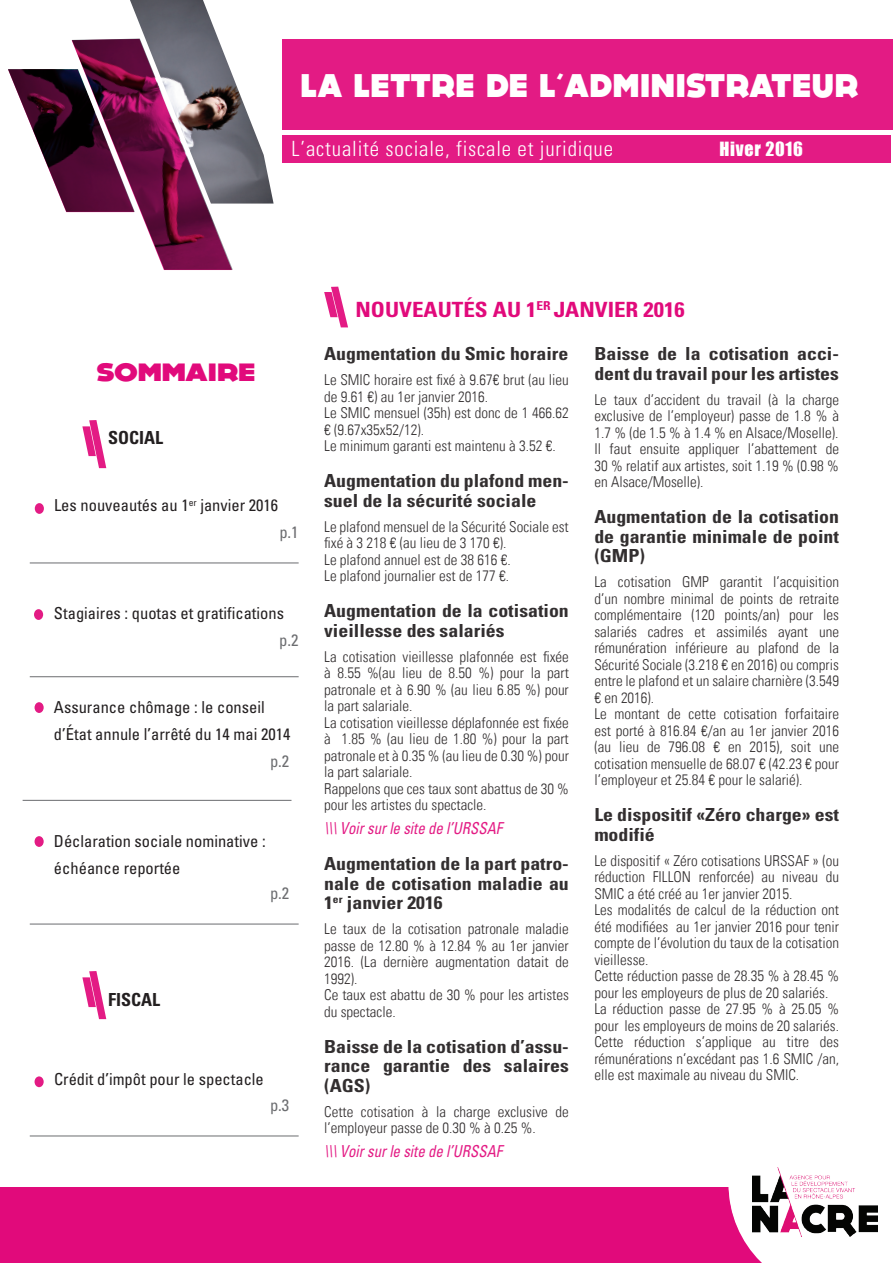
<style>
.page{position:relative;width:893px;height:1263px;background:#fff}
.page>*{position:absolute;margin:0;border:0;box-sizing:border-box;transform-origin:0 0}
.t1{font:800 33px "DOCK11";letter-spacing:.02em;color:#fff}
.t2{font:800 25.2px "DOCK11";color:#e10a7b;scale:1.19 1}
.t3{font:300 condensed 21px "Univers";letter-spacing:.04em;color:#fff}
.t4{font:700 condensed 21px "Univers";color:#e10a7b;scale:1.1 1}
.t5{font:700 condensed 18px/19.5px "Univers";color:#231f20;scale:1.1 1}
.t6{font:700 condensed 18px "Univers";color:#231f20}
.t7{font:18px "Impact";letter-spacing:.04em;color:#fff}
.t8{font:condensed 16.5px/27px "Univers";color:#231f20}
.t9{font:italic condensed 16.5px "Univers";color:#e10a7b;scale:.9 1}
.t10{font:condensed 16.5px "Univers";color:#6c6d70}
.t11{font:300 condensed 15px/16.5px "Univers LT Std";color:#231f20}
</style>
<div class="page">
<div style="left:0;top:1188px;width:893px;height:75px;background:#e10a7b"></div>
<div style="left:283px;top:39px;width:610px;height:91px;background:#e31b84"></div>
<div style="left:283px;top:135px;width:608px;height:28px;background:#e31b84"></div>
<img style="left:124px;top:0;width:150px;height:270px">
<svg style="left:8px;top:39px;width:224px;height:231px"></svg>
<svg style="left:729px;top:1188px;width:164px;height:75px;background:#fadfed"></svg>
<img style="left:752px;top:1167px;width:125px;height:70px">
<svg style="left:82px;top:420px;width:24px;height:48px"></svg>
<svg style="left:82px;top:971px;width:24px;height:48px"></svg>
<svg style="left:35px;top:1076px;width:9px;height:11px"></svg>
<svg style="left:34px;top:609px;width:9px;height:11px"></svg>
<svg style="left:35px;top:503px;width:9px;height:11px"></svg>
<svg style="left:35px;top:702px;width:9px;height:11px"></svg>
<hr style="left:30px;top:676px;width:269px;height:1px;background:#6c6d70">
<hr style="left:30px;top:562px;width:269px;height:1px;background:#6c6d70">
<hr style="left:30px;top:1135px;width:269px;height:1px;background:#6c6d70">
<svg style="left:324px;top:287px;width:24px;height:40px"></svg>
<hr style="left:30px;top:923px;width:269px;height:2px;background:#6c6d70">
<svg style="left:35px;top:836px;width:9px;height:11px"></svg>
<hr style="left:23px;top:800px;width:268px;height:1px;background:#6c6d70">
<h1 class="t1" style="left:301px;top:70px;width:559px">LA LETTRE DE L’ADMINISTRATEUR</h1>
<h3 class="t3" style="left:291px;top:136px;width:323px">L’actualité sociale, fiscale et juridique</h3>
<p class="t7" style="left:719px;top:135px;width:85px">Hiver 2016</p>
<h2 class="t2" style="left:97px;top:360px;width:135px">SOMMAIRE</h2>
<p class="t6" style="left:108px;top:427px;width:57px">SOCIAL</p>
<p class="t8" style="left:54px;top:491px;width:226px">Les nouveautés au 1<sup>er</sup> janvier 2016</p>
<p class="t10" style="left:279px;top:522px;width:21px">p.1</p>
<p class="t8" style="left:54px;top:599px;width:232px">Stagiaires : quotas et gratifications</p>
<p class="t10" style="left:279px;top:630px;width:21px">p.2</p>
<p class="t8" style="left:54px;top:693px;width:238px">Assurance chômage : le conseil d’État annule l’arrêté du 14 mai 2014</p>
<p class="t10" style="left:270px;top:751px;width:21px">p.2</p>
<p class="t8" style="left:54px;top:827px;width:213px">Déclaration sociale nominative : échéance reportée</p>
<p class="t10" style="left:270px;top:883px;width:21px">p.2</p>
<p class="t6" style="left:108px;top:988px;width:54px">FISCAL</p>
<p class="t8" style="left:54px;top:1065px;width:211px">Crédit d’impôt pour le spectacle</p>
<p class="t10" style="left:270px;top:1094px;width:21px">p.3</p>
<h3 class="t4" style="left:356px;top:296px;width:301px">NOUVEAUTÉS AU 1<sup>ER</sup> JANVIER 2016</h3>
<p class="t5" style="left:324px;top:344px;width:223px">Augmentation du Smic horaire</p>
<p class="t11" style="left:324px;top:372px;width:246px">Le SMIC horaire est fixé à 9.67€ brut (au lieu de 9.61 €) au 1er janvier 2016.<br>Le SMIC mensuel (35h) est donc de 1 466.62 € (9.67x35x52/12).<br>Le minimum garanti est maintenu à 3.52 €.</p>
<p class="t5" style="left:324px;top:471px;width:224px">Augmentation du plafond men&shy;suel de la sécurité sociale</p>
<p class="t11" style="left:324px;top:518px;width:246px">Le plafond mensuel de la Sécurité Sociale est fixé à 3 218 € (au lieu de 3 170 €).<br>Le plafond annuel est de 38 616 €.<br>Le plafond journalier est de 177 €.</p>
<p class="t5" style="left:324px;top:601px;width:224px">Augmentation de la cotisation vieillesse des salariés</p>
<p class="t11" style="left:324px;top:648px;width:246px">La cotisation vieillesse plafonnée est fixée à 8.55 %(au lieu de 8.50 %) pour la part patronale et à 6.90 % (au lieu 6.85 %) pour la part salariale.<br>La cotisation vieillesse déplafonnée est fixée à 1.85 % (au lieu de 1.80 %) pour la part patronale et à 0.35 % (au lieu de 0.30 %) pour la part salariale.<br>Rappelons que ces taux sont abattus de 30 % pour les artistes du spectacle.</p>
<p class="t9" style="left:324px;top:818px;width:199px">\\\ Voir sur le site de l’URSSAF</p>
<p class="t5" style="left:324px;top:854px;width:224px;text-align:justify">Augmentation de la part patro&shy;nale de cotisation maladie au 1<sup>er</sup> janvier 2016</p>
<p class="t11" style="left:324px;top:921px;width:246px">Le taux de la cotisation patronale maladie passe de 12.80 % à 12.84 % au 1er janvier<br>2016. (La dernière augmentation datait de<br>1992).<br>Ce taux est abattu de 30 % pour les artistes du spectacle.</p>
<p class="t5" style="left:324px;top:1036px;width:224px;text-align:justify">Baisse de la cotisation d’assu&shy;rance garantie des salaires (AGS)</p>
<p class="t11" style="left:324px;top:1103px;width:246px">Cette cotisation à la charge exclusive de l’employeur passe de 0.30 % à 0.25 %.</p>
<p class="t9" style="left:324px;top:1141px;width:199px">\\\ Voir sur le site de l’URSSAF</p>
<p class="t5" style="left:594px;top:344px;width:224px">Baisse de la cotisation acci&shy;dent du travail pour les artistes</p>
<p class="t11" style="left:594px;top:391px;width:246px;text-align:justify">Le taux d’accident du travail (à la charge exclusive de l’employeur) passe de 1.8 % à 1.7 % (de 1.5 % à 1.4 % en Alsace/Moselle).<br>Il faut ensuite appliquer l’abattement de 30 % relatif aux artistes, soit 1.19 % (0.98 % en Alsace/Moselle).</p>
<p class="t5" style="left:594px;top:507px;width:224px;text-align:justify">Augmentation de la cotisation de garantie minimale de point (GMP)</p>
<p class="t11" style="left:594px;top:574px;width:246px">La cotisation GMP garantit l’acquisition d’un nombre minimal de points de retraite complémentaire (120 points/an) pour les salariés cadres et assimilés ayant une rémunération inférieure au plafond de la Sécurité Sociale (3.218 € en 2016) ou compris entre le plafond et un salaire charnière (3.549 € en 2016).<br>Le montant de cette cotisation forfaitaire est porté à 816.84 €/an au 1er janvier 2016 (au lieu de 796.08 € en 2015), soit une cotisation mensuelle de 68.07 € (42.23 € pour l’employeur et 25.84 € pour le salarié).</p>
<p class="t5" style="left:594px;top:805px;width:224px">Le dispositif «Zéro charge» est modifié</p>
<p class="t11" style="left:594px;top:852px;width:246px">Le dispositif « Zéro cotisations URSSAF » (ou réduction FILLON renforcée) au niveau du SMIC a été créé au 1er janvier 2015.<br>Les modalités de calcul de la réduction ont été modifiées au 1er janvier 2016 pour tenir compte de l’évolution du taux de la cotisation vieillesse.<br>Cette réduction passe de 28.35 % à 28.45 % pour les employeurs de plus de 20 salariés.<br>La réduction passe de 27.95 % à 25.05 % pour les employeurs de moins de 20 salariés.<br>Cette réduction s’applique au titre des rémunérations n’excédant pas 1.6 SMIC /an, elle est maximale au niveau du SMIC.</p>
</div>
